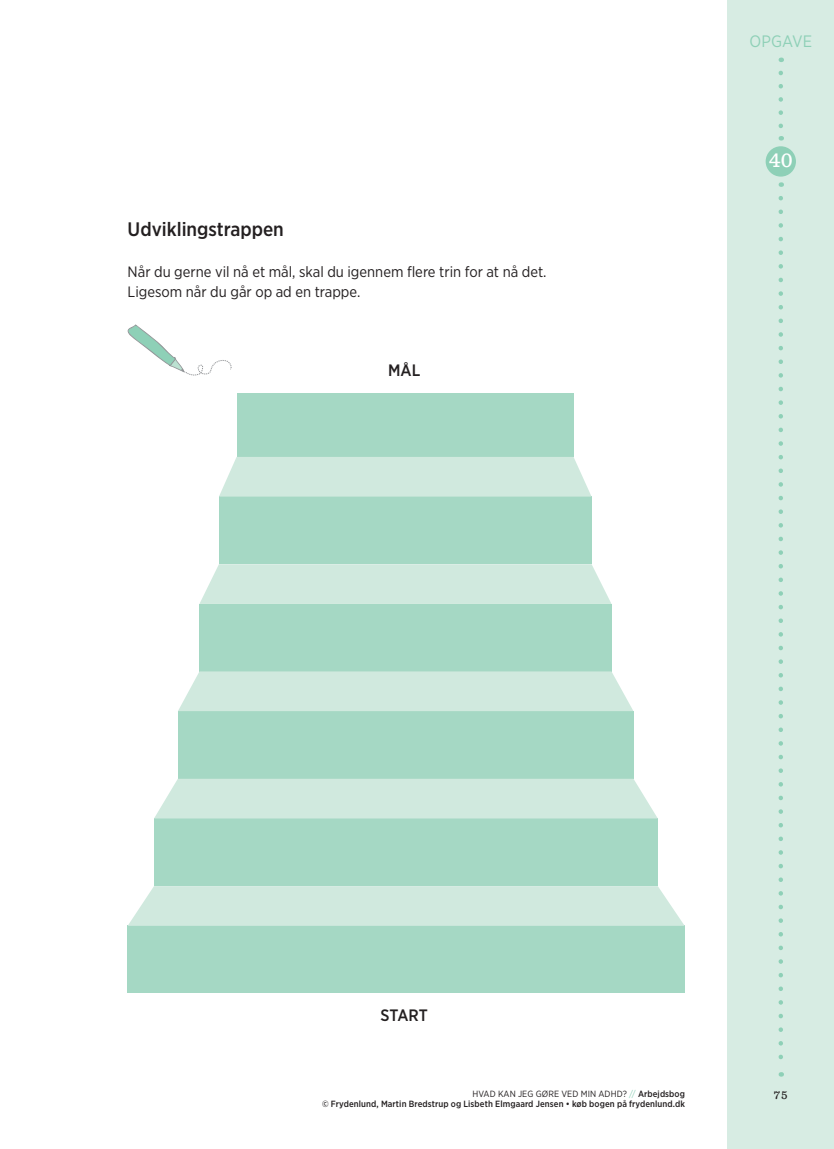
<style>
.page{position:relative;width:834px;height:1149px;background:#fff}
.page>*{position:absolute;margin:0;border:0;box-sizing:border-box;transform-origin:0 0}
.t1{font:500 21px "Sentinel";color:#fff}
.t2{font:500 19.5px "Gotham Narrow";color:#231f20}
.t3{font:500 16.5px "Gotham Narrow";color:#231f20}
.t4{font:16.5px "Gotham Narrow";letter-spacing:.01em;color:#8ed0b7}
.t5{font:15px/20.2px "Gotham Narrow";color:#231f20}
.t6{font:500 12px "Sentinel";color:#231f20}
.t7{font:500 9px/10.8px "Gotham Narrow";letter-spacing:.01em;color:#231f20;text-align:right}
.s1{font-weight:400}
.s2{font-weight:400;color:#8ed0b7}
</style>
<div class="page">
<div style="left:727px;top:0;width:106px;height:1148px;background:#d7ece3"></div>
<svg style="left:778px;top:73px;width:4px;height:67px"></svg>
<svg style="left:778px;top:198px;width:4px;height:878px"></svg>
<div style="left:765px;top:146px;width:30px;height:30px;background:#8ed0b7;border-radius:50%"></div>
<div style="left:128px;top:925px;width:556px;height:67px;background:#a5d8c4"></div>
<div style="left:154px;top:818px;width:503px;height:67px;background:#a5d8c4"></div>
<div style="left:178px;top:711px;width:455px;height:67px;background:#a5d8c4"></div>
<div style="left:199px;top:603px;width:412px;height:68px;background:#a5d8c4"></div>
<div style="left:219px;top:496px;width:372px;height:68px;background:#a5d8c4"></div>
<div style="left:236px;top:393px;width:337px;height:64px;background:#a5d8c4"></div>
<svg style="left:128px;top:885px;width:556px;height:40px;background:#d1e9df"></svg>
<svg style="left:154px;top:778px;width:503px;height:40px;background:#d1e9df"></svg>
<svg style="left:178px;top:671px;width:455px;height:40px;background:#d1e9df"></svg>
<svg style="left:200px;top:564px;width:411px;height:39px;background:#d2eadf"></svg>
<div style="left:219px;top:457px;width:372px;height:39px;background:#d0e9de"></div>
<svg style="left:127px;top:324px;width:104px;height:51px"></svg>
<h2 class="t2" style="left:128px;top:217px;width:158px">Udviklingstrappen</h2>
<h3 class="t5" style="left:128px;top:261px;width:420px">Når du gerne vil nå et mål, skal du igennem flere trin for at nå det.<br>Ligesom når du går op ad en trappe.</h3>
<h3 class="t3" style="left:388px;top:359px;width:34px">MÅL</h3>
<h3 class="t4" style="left:749px;top:31px;width:64px">OPGAVE</h3>
<h1 class="t1" style="left:768px;top:144px;width:25px">40</h1>
<h3 class="t3" style="left:380px;top:1004px;width:49px">START</h3>
<p class="t7" style="left:322px;top:1087px;width:364px"><span class="s1">HVAD KAN JEG GØRE VED MIN ADHD?</span> <span class="s2">//</span> Arbejdsbog<br>© Frydenlund, Martin Bredstrup og Lisbeth Elmgaard Jensen • køb bogen på frydenlund.dk</p>
<h3 class="t6" style="left:773px;top:1085px;width:15px">75</h3>
</div>
